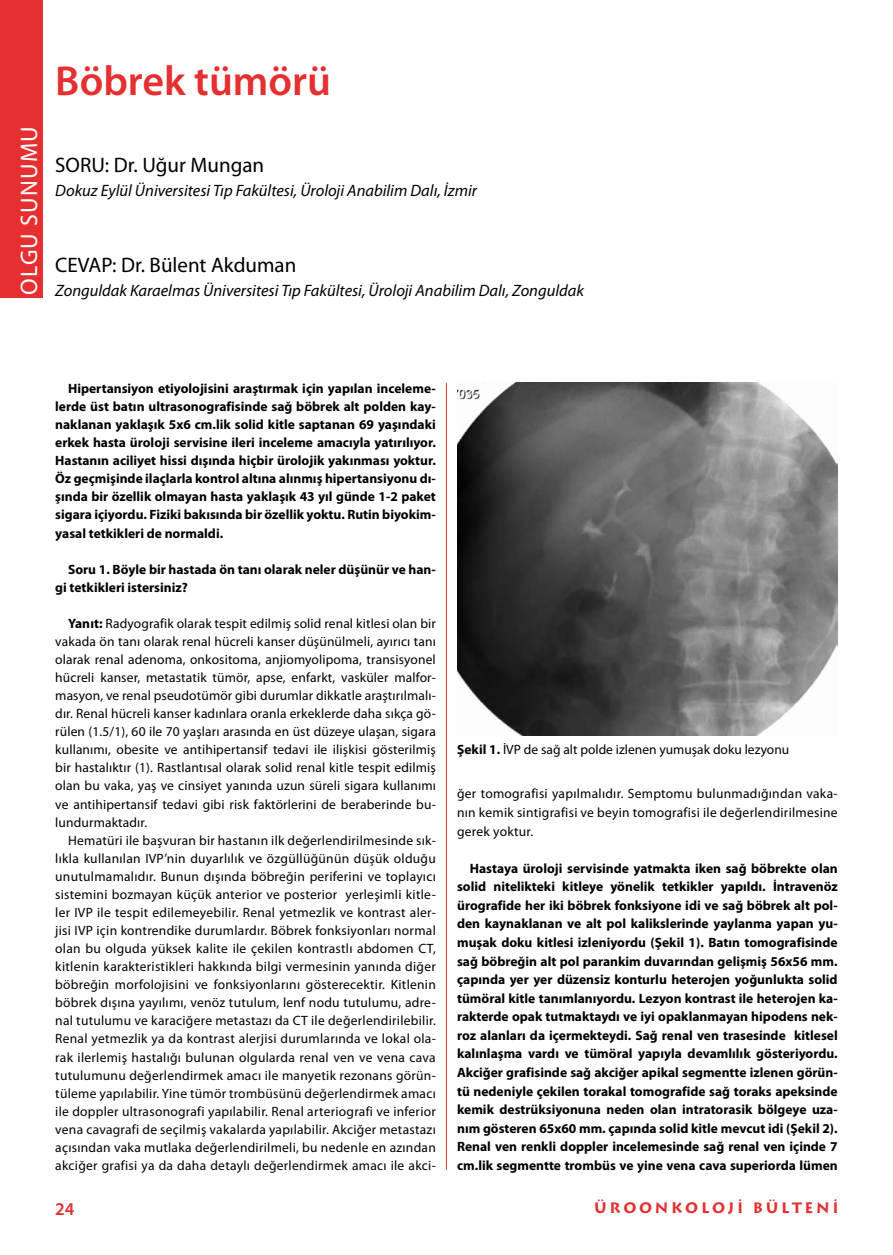
<style>
.page{position:relative;width:893px;height:1255px;background:#fff}
.page>*{position:absolute;margin:0;border:0;box-sizing:border-box;transform-origin:0 0}
.t1{font:600 42px "Myriad Pro";color:#e52f30}
.t2{font:24px "Myriad Pro";letter-spacing:.05em;color:#fff}
.t3{font:21px "Myriad Pro";color:#000}
.t4{font:600 18px "Myriad Pro";color:#e52f30}
.t5{font:italic 16.5px "Myriad Pro";color:#000}
.t6{font:700 15px "Lithos Pro";letter-spacing:.18em;color:#e52f30}
.t7{font:13.5px/18px "Myriad Pro";letter-spacing:.015em;color:#000;text-align:justify}
.t8{font:700 13.5px/18.6px "Myriad Pro";color:#000;text-align:justify}
.s1{font-weight:700}
</style>
<div class="page">
<div style="left:0;top:0;width:43px;height:298px;background:#e52f30"></div>
<hr style="left:446px;top:383px;width:1px;height:786px;background:#e52f30">
<img style="left:457px;top:383px;width:381px;height:352px">
<h2 class="t2" style="left:14px;top:295px;width:170px;rotate:-90deg">OLGU SUNUMU</h2>
<h1 class="t1" style="left:55px;top:54px;width:277px">Böbrek tümörü</h1>
<h3 class="t3" style="left:55px;top:152px;width:210px">SORU: Dr. Uğur Mungan</h3>
<p class="t5" style="left:55px;top:180px;width:423px">Dokuz Eylül Üniversitesi Tıp Fakültesi, Üroloji Anabilim Dalı, İzmir</p>
<h3 class="t3" style="left:55px;top:252px;width:243px">CEVAP: Dr. Bülent Akduman</h3>
<p class="t5" style="left:55px;top:280px;width:530px">Zonguldak Karaelmas Üniversitesi Tıp Fakültesi, Üroloji Anabilim Dalı, Zonguldak</p>
<p class="t8" style="left:55px;top:379px;width:382px;line-height:18px;text-indent:13px">Hipertansiyon etiyolojisini araştırmak için yapılan inceleme&shy;lerde üst batın ultrasonografisinde sağ böbrek alt polden kay&shy;naklanan yaklaşık 5x6 cm.lik solid kitle saptanan 69 yaşındaki erkek hasta üroloji servisine ileri inceleme amacıyla yatırılıyor.<br>Hastanın aciliyet hissi dışında hiçbir ürolojik yakınması yoktur.<br>Öz geçmişinde ilaçlarla kontrol altına alınmış hipertansiyonu dı&shy;şında bir özellik olmayan hasta yaklaşık 43 yıl günde 1-2 paket sigara içiyordu. Fiziki bakısında bir özellik yoktu. Rutin biyokim&shy;yasal tetkikleri de normaldi.</p>
<p class="t8" style="left:55px;top:559px;width:382px;line-height:18px;text-indent:13px">Soru 1. Böyle bir hastada ön tanı olarak neler düşünür ve han&shy;gi tetkikleri istersiniz?</p>
<p class="t7" style="left:55px;top:614px;width:382px;text-indent:13px"><span class="s1">Yanıt:</span> Radyografik olarak tespit edilmiş solid renal kitlesi olan bir vakada ön tanı olarak renal hücreli kanser düşünülmeli, ayırıcı tanı olarak renal adenoma, onkositoma, anjiomyolipoma, transisyonel hücreli kanser, metastatik tümör, apse, enfarkt, vasküler malfor&shy;masyon, ve renal pseudotümör gibi durumlar dikkatle araştırılmalı&shy;dır. Renal hücreli kanser kadınlara oranla erkeklerde daha sıkça gö&shy;rülen (1.5/1), 60 ile 70 yaşları arasında en üst düzeye ulaşan, sigara kullanımı, obesite ve antihipertansif tedavi ile ilişkisi gösterilmiş bir hastalıktır (1). Rastlantısal olarak solid renal kitle tespit edilmiş olan bu vaka, yaş ve cinsiyet yanında uzun süreli sigara kullanımı ve antihipertansif tedavi gibi risk faktörlerini de beraberinde bu&shy;lundurmaktadır.</p>
<p class="t7" style="left:55px;top:831px;width:382px;text-indent:13px">Hematüri ile başvuran bir hastanın ilk değerlendirilmesinde sık&shy;lıkla kullanılan IVP’nin duyarlılık ve özgüllüğünün düşük olduğu unutulmamalıdır. Bunun dışında böbreğin periferini ve toplayıcı sistemini bozmayan küçük anterior ve posterior yerleşimli kitle&shy;ler IVP ile tespit edilemeyebilir. Renal yetmezlik ve kontrast aler&shy;jisi IVP için kontrendike durumlardır. Böbrek fonksiyonları normal olan bu olguda yüksek kalite ile çekilen kontrastlı abdomen CT, kitlenin karakteristikleri hakkında bilgi vermesinin yanında diğer böbreğin morfolojisini ve fonksiyonlarını gösterecektir. Kitlenin böbrek dışına yayılımı, venöz tutulum, lenf nodu tutulumu, adre&shy;nal tutulumu ve karaciğere metastazı da CT ile değerlendirilebilir.<br>Renal yetmezlik ya da kontrast alerjisi durumlarında ve lokal ola&shy;rak ilerlemiş hastalığı bulunan olgularda renal ven ve vena cava tutulumunu değerlendirmek amacı ile manyetik rezonans görün&shy;tüleme yapılabilir. Yine tümör trombüsünü değerlendirmek amacı ile doppler ultrasonografi yapılabilir. Renal arteriografi ve inferior vena cavagrafi de seçilmiş vakalarda yapılabilir. Akciğer metastazı açısından vaka mutlaka değerlendirilmeli, bu nedenle en azından akciğer grafisi ya da daha detaylı değerlendirmek amacı ile akci-</p>
<p class="t7" style="left:457px;top:740px;width:334px"><span class="s1">Şekil 1.</span> İVP de sağ alt polde izlenen yumuşak doku lezyonu</p>
<p class="t7" style="left:457px;top:784px;width:382px;line-height:18.6px">ğer tomografisi yapılmalıdır. Semptomu bulunmadığından vaka&shy;nın kemik sintigrafisi ve beyin tomografisi ile değerlendirilmesine gerek yoktur.</p>
<p class="t8" style="left:457px;top:858px;width:382px;text-indent:13px">Hastaya üroloji servisinde yatmakta iken sağ böbrekte olan solid nitelikteki kitleye yönelik tetkikler yapıldı. İntravenöz ürografide her iki böbrek fonksiyone idi ve sağ böbrek alt pol&shy;den kaynaklanan ve alt pol kalikslerinde yaylanma yapan yu&shy;muşak doku kitlesi izleniyordu (Şekil 1). Batın tomografisinde sağ böbreğin alt pol parankim duvarından gelişmiş 56x56 mm. çapında yer yer düzensiz konturlu heterojen yoğunlukta solid tümöral kitle tanımlanıyordu. Lezyon kontrast ile heterojen ka&shy;rakterde opak tutmaktaydı ve iyi opaklanmayan hipodens nek&shy;roz alanları da içermekteydi. Sağ renal ven trasesinde kitlesel kalınlaşma vardı ve tümöral yapıyla devamlılık gösteriyordu.<br>Akciğer grafisinde sağ akciğer apikal segmentte izlenen görün&shy;tü nedeniyle çekilen torakal tomografide sağ toraks apeksinde kemik destrüksiyonuna neden olan intratorasik bölgeye uza&shy;nım gösteren 65x60 mm. çapında solid kitle mevcut idi (Şekil 2).<br>Renal ven renkli doppler incelemesinde sağ renal ven içinde 7 cm.lik segmentte trombüs ve yine vena cava superiorda lümen</p>
<h3 class="t4" style="left:55px;top:1197px;width:21px">24</h3>
<p class="t6" style="left:594px;top:1198px;width:246px">ÜROONKOLOJİ BÜLTENİ</p>
</div>
